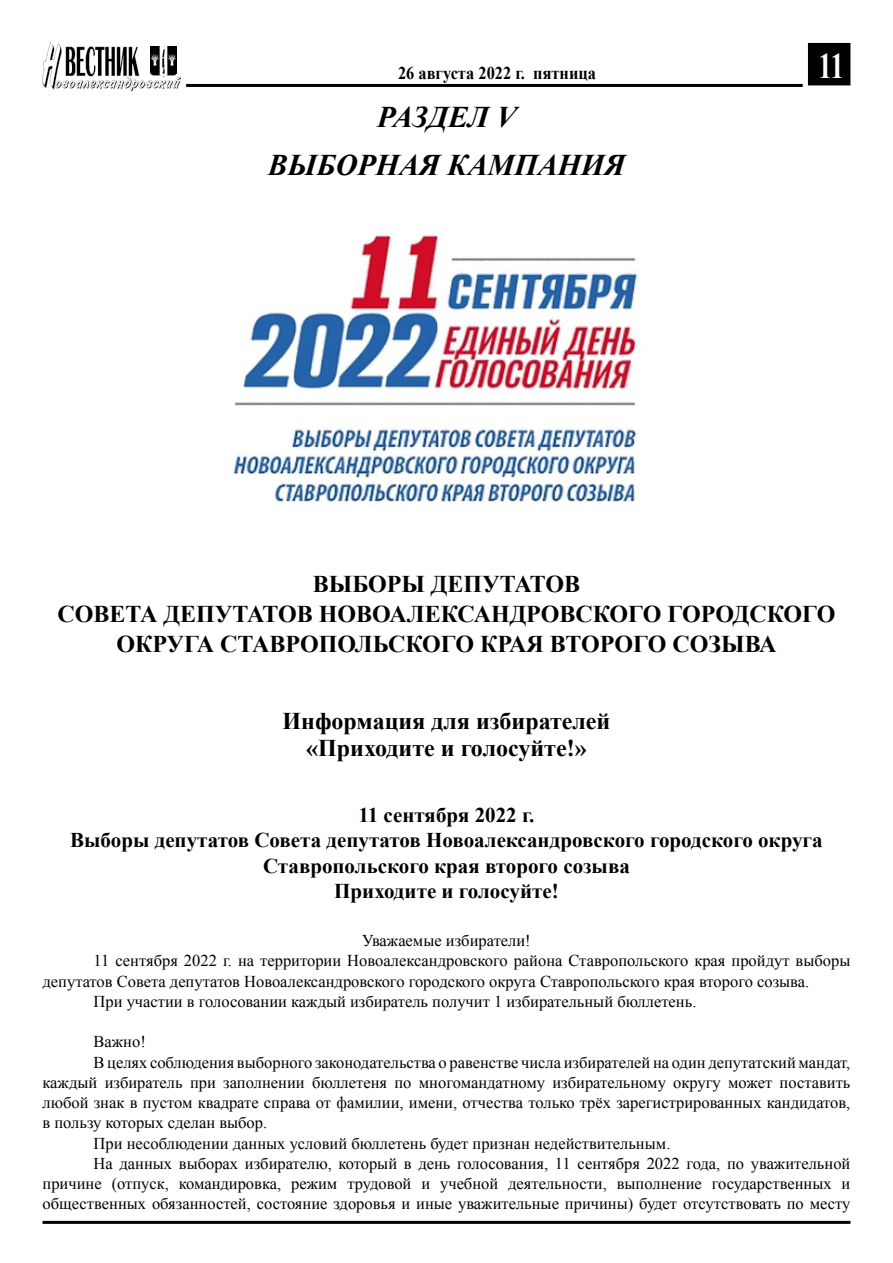
<style>
.page{position:relative;width:893px;height:1263px;background:#fff}
.page>*{position:absolute;margin:0;border:0;box-sizing:border-box;transform-origin:0 0}
.t1{font:700 36px "Times New Roman";color:#fff;scale:.75 1}
.t2{font:italic 700 30px/48px "Times New Roman";color:#000;text-align:center}
.t3{font:700 24px/30px "Times New Roman";color:#000;text-align:center}
.t4{font:700 21px/25.5px "Times New Roman";color:#000;text-align:center}
.t5{font:700 18px "Times New Roman";color:#000;scale:.91 1}
.t6{font:16.5px "Times New Roman";color:#000}
</style>
<div class="page">
<hr style="left:186px;top:84px;width:617px;height:3px;background:#000">
<hr style="left:43px;top:1221px;width:807px;height:3px;background:#000">
<img style="left:43px;top:43px;width:138px;height:47px">
<img style="left:151px;top:46px;width:25px;height:31px">
<div style="left:809px;top:44px;width:41px;height:41px;background:#000"></div>
<div style="left:808px;top:43px;width:42px;height:42px;border:2px solid #000"></div>
<img style="left:232px;top:231px;width:412px;height:276px">
<p class="t5" style="left:398px;top:60px;width:219px">26 августа 2022 г. пятница</p>
<h2 class="t2" style="left:268px;top:92px;width:359px">РАЗДЕЛ V<br>ВЫБОРНАЯ КАМПАНИЯ</h2>
<h1 class="t1" style="left:819px;top:41px;width:36px">11</h1>
<h3 class="t3" style="left:57px;top:568px;width:780px">ВЫБОРЫ ДЕПУТАТОВ<br>СОВЕТА ДЕПУТАТОВ НОВОАЛЕКСАНДРОВСКОГО ГОРОДСКОГО<br>ОКРУГА СТАВРОПОЛЬСКОГО КРАЯ ВТОРОГО СОЗЫВА</h3>
<h3 class="t3" style="left:283px;top:707px;width:329px;line-height:27px">Информация для избирателей «Приходите и голосуйте!»</h3>
<p class="t4" style="left:70px;top:801px;width:754px">11 сентября 2022 г.<br>Выборы депутатов Совета депутатов Новоалександровского городского округа Ставропольского края второго созыва<br>Приходите и голосуйте!</p>
<p class="t6" style="left:362px;top:929px;width:170px">Уважаемые избиратели!</p>
<p class="t6" style="left:94px;top:950px;width:758px">11 сентября 2022 г. на территории Новоалександровского района Ставропольского края пройдут выборы</p>
<p class="t6" style="left:43px;top:970px;width:768px">депутатов Совета депутатов Новоалександровского городского округа Ставропольского края второго созыва.</p>
<p class="t6" style="left:94px;top:990px;width:604px">При участии в голосовании каждый избиратель получит 1 избирательный бюллетень.</p>
<p class="t6" style="left:94px;top:1031px;width:54px">Важно!</p>
<p class="t6" style="left:94px;top:1051px;width:758px">В целях соблюдения выборного законодательства о равенстве числа избирателей на один депутатский мандат,</p>
<p class="t6" style="left:43px;top:1071px;width:809px">каждый избиратель при заполнении бюллетеня по многомандатному избирательному округу может поставить</p>
<p class="t6" style="left:43px;top:1091px;width:809px">любой знак в пустом квадрате справа от фамилии, имени, отчества только трёх зарегистрированных кандидатов,</p>
<p class="t6" style="left:43px;top:1112px;width:226px">в пользу которых сделан выбор.</p>
<p class="t6" style="left:94px;top:1132px;width:578px">При несоблюдении данных условий бюллетень будет признан недействительным.</p>
<p class="t6" style="left:94px;top:1152px;width:758px">На данных выборах избирателю, который в день голосования, 11 сентября 2022 года, по уважительной</p>
<p class="t6" style="left:43px;top:1172px;width:809px">причине (отпуск, командировка, режим трудовой и учебной деятельности, выполнение государственных и</p>
<p class="t6" style="left:43px;top:1193px;width:809px">общественных обязанностей, состояние здоровья и иные уважительные причины) будет отсутствовать по месту</p>
</div>
